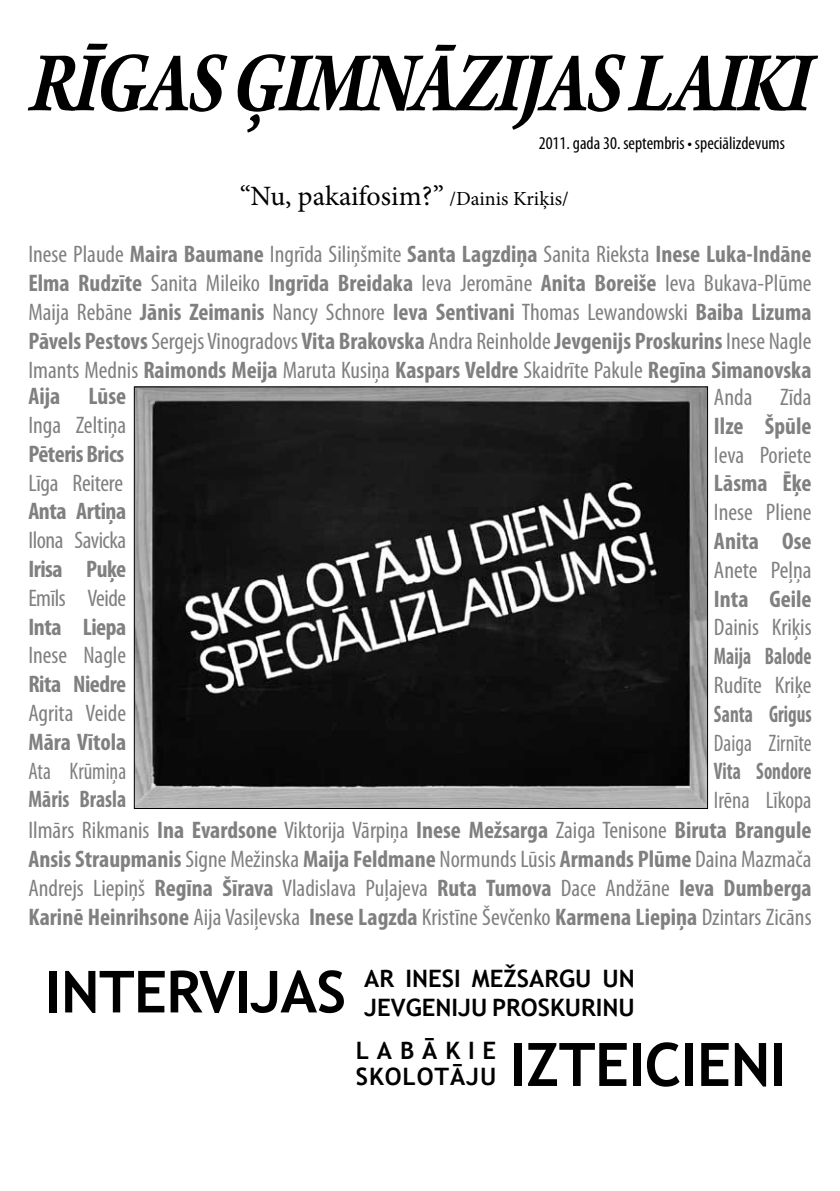
<style>
.page{position:relative;width:840px;height:1191px;background:#fff}
.page>*{position:absolute;margin:0;border:0;box-sizing:border-box;transform-origin:0 0}
.t1{font:italic 700 90px "Arno Pro";letter-spacing:-.035em;color:#000;scale:.82 1}
.t2{font:700 60px "Trebuchet MS";letter-spacing:-.01em;color:#000}
.t3{font:700 58px "Trebuchet MS";letter-spacing:-.01em;color:#000}
.t4{font:28px "Minion Pro";color:#000}
.t5{font:condensed 24px/28.8px "Myriad Pro";color:#808080;text-align:justify}
.t6{font:700 condensed 24px "Myriad Pro";color:#808080}
.t7{font:700 condensed 24px "Myriad Pro";letter-spacing:-.02em;color:#808080}
.t8{font:700 24px "Trebuchet MS";color:#000}
.t9{font:700 condensed 24px "Myriad Pro";color:#808080;scale:.8 1}
.t10{font:condensed 24px "Myriad Pro";letter-spacing:-.02em;color:#808080}
.t11{font:condensed 24px "Myriad Pro";color:#808080;scale:.9 1}
.t12{font:700 24px/26px "Trebuchet MS";letter-spacing:.185em;color:#000}
.t13{font:700 condensed 24px "Myriad Pro";color:#808080;scale:.9 1}
.t14{font:condensed 24px "Myriad Pro";color:#808080;scale:.95 1}
.t15{font:condensed 18px "Myriad Pro";color:#000}
.s1{font-size:20px}
.s2{font-weight:700}
</style>
<div class="page">
<img style="left:136px;top:389px;width:569px;height:417px">
<h1 class="t1" style="left:28px;top:30px;width:954px">RĪGAS ĢIMNĀZIJAS LAIKI</h1>
<p class="t15" style="left:538px;top:132px;width:247px">2011. gada 30. septembris • speciālizdevums</p>
<p class="t4" style="left:240px;top:178px;width:330px">“Nu, pakaifosim?” <span class="s1">/Dainis Kriķis/</span></p>
<p class="t5" style="left:28px;top:240px;width:784px">Inese Plaude <span class="s2">Maira Baumane</span> Ingrīda Siliņšmite <span class="s2">Santa Lagzdiņa</span> Sanita Rieksta <span class="s2">Inese Luka-Indāne Elma Rudzīte</span> Sanita Mileiko <span class="s2">Ingrīda Breidaka</span> Ieva Jeromāne <span class="s2">Anita Boreiše</span> Ieva Bukava-Plūme Maija Rebāne <span class="s2">Jānis Zeimanis</span> Nancy Schnore <span class="s2">Ieva Sentivani</span> Thomas Lewandowski <span class="s2">Baiba Lizuma Pāvels Pestovs</span> Sergejs Vinogradovs <span class="s2">Vita Brakovska</span> Andra Reinholde <span class="s2">Jevgenijs Proskurins</span> Inese Nagle Imants Mednis <span class="s2">Raimonds Meija</span> Maruta Kusiņa <span class="s2">Kaspars Veldre</span> Skaidrīte Pakule <span class="s2">Regīna Simanovska</span></p>
<p class="t6" style="left:28px;top:381px;width:99px">Aija Lūse</p>
<p class="t5" style="left:28px;top:410px;width:99px">Inga Zeltiņa</p>
<p class="t7" style="left:28px;top:439px;width:97px">Pēteris Brics</p>
<p class="t5" style="left:28px;top:468px;width:96px">Līga Reitere</p>
<p class="t7" style="left:28px;top:496px;width:99px">Anta Artiņa</p>
<p class="t10" style="left:28px;top:526px;width:99px">Ilona Savicka</p>
<p class="t7" style="left:28px;top:554px;width:99px">Irisa Puķe</p>
<p class="t10" style="left:28px;top:583px;width:99px">Emīls Veide</p>
<p class="t7" style="left:28px;top:611px;width:99px">Inta Liepa</p>
<p class="t5" style="left:28px;top:641px;width:99px">Inese Nagle</p>
<p class="t7" style="left:28px;top:669px;width:99px">Rita Niedre</p>
<p class="t5" style="left:28px;top:698px;width:99px">Agrita Veide</p>
<p class="t6" style="left:28px;top:727px;width:99px">Māra Vītola</p>
<p class="t11" style="left:28px;top:756px;width:110px">Ata Krūmiņa</p>
<p class="t13" style="left:28px;top:784px;width:110px">Māris Brasla</p>
<p class="t5" style="left:713px;top:382px;width:99px">Anda Zīda</p>
<p class="t6" style="left:713px;top:411px;width:99px">Ilze Špūle</p>
<p class="t5" style="left:713px;top:440px;width:99px">Ieva Poriete</p>
<p class="t6" style="left:713px;top:468px;width:99px">Lāsma Ēķe</p>
<p class="t5" style="left:713px;top:497px;width:99px">Inese Pliene</p>
<p class="t6" style="left:713px;top:526px;width:99px">Anita Ose</p>
<p class="t5" style="left:713px;top:555px;width:99px">Anete Peļņa</p>
<p class="t6" style="left:713px;top:583px;width:99px">Inta Geile</p>
<p class="t5" style="left:713px;top:613px;width:99px">Dainis Kriķis</p>
<p class="t9" style="left:713px;top:641px;width:123px">Maija Balode</p>
<p class="t5" style="left:713px;top:670px;width:99px">Rudīte Kriķe</p>
<p class="t9" style="left:713px;top:699px;width:123px">Santa Grigus</p>
<p class="t11" style="left:713px;top:728px;width:110px">Daiga Zirnīte</p>
<p class="t9" style="left:713px;top:756px;width:123px">Vita Sondore</p>
<p class="t14" style="left:713px;top:786px;width:104px">Irēna Līkopa</p>
<p class="t5" style="left:28px;top:815px;width:784px">Ilmārs Rikmanis <span class="s2">Ina Evardsone</span> Viktorija Vārpiņa <span class="s2">Inese Mežsarga</span> Zaiga Tenisone <span class="s2">Biruta Brangule Ansis Straupmanis</span> Signe Mežinska <span class="s2">Maija Feldmane</span> Normunds Lūsis <span class="s2">Armands Plūme</span> Daina Mazmača Andrejs Liepiņš <span class="s2">Regīna Šīrava</span> Vladislava Puļajeva <span class="s2">Ruta Tumova</span> Dace Andžāne <span class="s2">Ieva Dumberga Karinē Heinrihsone</span> Aija Vasiļevska <span class="s2">Inese Lagzda</span> Kristīne Ševčenko <span class="s2">Karmena Liepiņa</span> Dzintars Zicāns</p>
<h3 class="t3" style="left:45px;top:955px;width:302px">INTERVIJAS</h3>
<p class="t8" style="left:364px;top:963px;width:60px">AR INESI</p>
<p class="t8" style="left:471px;top:963px;width:161px">MEŽSARGU UN</p>
<p class="t8" style="left:364px;top:992px;width:70px">JEVGENIJ</p>
<p class="t8" style="left:471px;top:992px;width:165px">U PROSKURIN U</p>
<p class="t12" style="left:355px;top:1037px;width:142px">LABĀKIE<br>SKO LOTĀJU</p>
<h2 class="t2" style="left:509px;top:1027px;width:278px">IZTEICIENI</h2>
</div>
